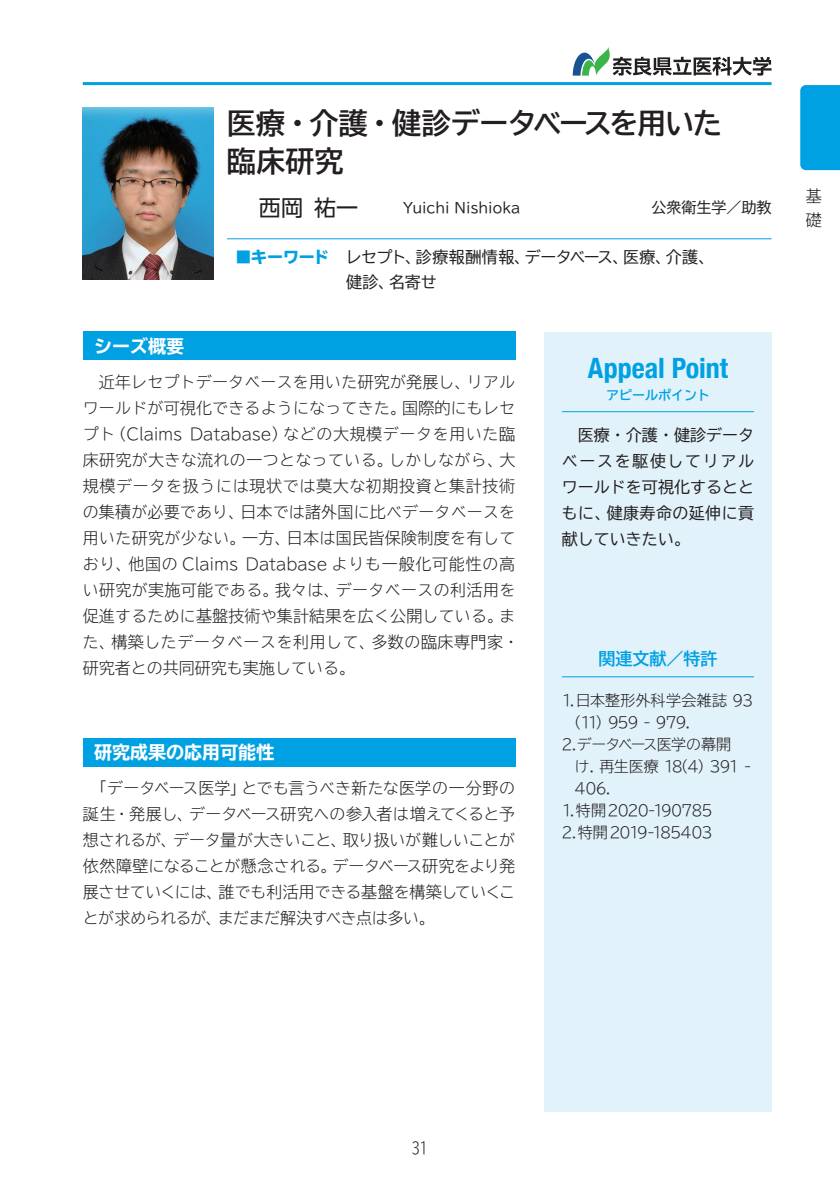
<style>
.page{position:relative;width:840px;height:1191px;background:#fff}
.page>*{position:absolute;margin:0;border:0;box-sizing:border-box;transform-origin:0 0}
.t1{font:700 29px/38px "TBUD Go Std";letter-spacing:-.025em;color:#231f20}
.t2{font:700 condensed 28px "Helvetica Neue";color:#00a1e3}
.t3{font:22px "UD Shin Go Pr 6";color:#231f20}
.t4{font:700 expanded 18px "TBUD Go Std";color:#fff}
.t5{font:700 17px "TBUD Go Std";color:#00a1e3}
.t6{font:300 16px/26px "TBUD Go Std Super";letter-spacing:.01em;color:#231f20}
.t7{font:16px/26px "TBUD Go Std";color:#231f20;text-align:justify}
.t8{font:800 16px "TBUD Go Std";letter-spacing:-.02em;color:#00a1e3}
.t9{font:300 15px "TBUD Go Std Super";letter-spacing:-.065em;color:#231f20}
.t10{font:300 15px/22px "TBUD Go Std Super";letter-spacing:-.04em;color:#231f20}
.t11{font:15px "TBUD Go Std";color:#231f20}
.t12{font:14px "TBUD Go Std";letter-spacing:-.005em;color:#231f20}
.t13{font:700 13px "TBUD Go Std";color:#00a1e3}
</style>
<div class="page">
<div style="left:800px;top:85px;width:39px;height:85px;background:#00a1e3"></div>
<hr style="left:83px;top:82px;width:688px;height:3px;background:#00a1e3">
<svg style="left:572px;top:47px;width:199px;height:29px"></svg>
<div style="left:83px;top:332px;width:432px;height:28px;background:#00a1e3"></div>
<hr style="left:227px;top:238px;width:544px;height:1px;background:#00a1e3">
<div style="left:544px;top:332px;width:227px;height:780px;background:#e1f2fb"></div>
<hr style="left:561px;top:411px;width:192px;height:1px;background:#00a1e3">
<hr style="left:561px;top:676px;width:192px;height:1px;background:#00a1e3">
<img style="left:83px;top:108px;width:130px;height:172px">
<div style="left:83px;top:738px;width:432px;height:28px;background:#00a1e3"></div>
<h1 class="t1" style="left:227px;top:104px;width:496px">医療・介護・健診データベースを用いた臨床研究</h1>
<h3 class="t3" style="left:259px;top:190px;width:100px">西岡 祐一</h3>
<p class="t12" style="left:403px;top:196px;width:118px">Yuichi Nishioka</p>
<p class="t11" style="left:651px;top:195px;width:121px">公衆衛生学／助教</p>
<p class="t4" style="left:94px;top:336px;width:92px">シーズ概要</p>
<p class="t8" style="left:235px;top:248px;width:95px">■キーワード</p>
<p class="t7" style="left:345px;top:244px;width:369px;line-height:25px">レセプト、診療報酬情報、データベース、医療、介護、健診、名寄せ</p>
<p class="t6" style="left:83px;top:369px;width:437px;text-indent:16px">近年レセプトデータベースを用いた研究が発展し、リアルワールドが可視化できるようになってきた。国際的にもレセプト（Claims Database）などの大規模データを用いた臨床研究が大きな流れの一つとなっている。しかしながら、大規模データを扱うには現状では莫大な初期投資と集計技術の集積が必要であり、日本では諸外国に比べデータベースを用いた研究が少ない。一方、日本は国民皆保険制度を有しており、他国の Claims Database よりも一般化可能性の高い研究が実施可能である。我々は、データベースの利活用を促進するために基盤技術や集計結果を広く公開している。また、構築したデータベースを利用して、多数の臨床専門家・研究者との共同研究も実施している。</p>
<p class="t4" style="left:94px;top:742px;width:182px">研究成果の応用可能性</p>
<p class="t6" style="left:83px;top:775px;width:434px;text-align:justify;text-indent:8px">「データベース医学」とでも言うべき新たな医学の一分野の誕生・発展し、データベース研究への参入者は増えてくると予想されるが、データ量が大きいこと、取り扱いが難しいことが依然障壁になることが懸念される。データベース研究をより発展させていくには、誰でも利活用できる基盤を構築していくことが求められるが、まだまだ解決すべき点は多い。</p>
<h2 class="t2" style="left:587px;top:344px;width:142px">Appeal Point</h2>
<p class="t13" style="left:605px;top:385px;width:105px">アピールポイント</p>
<p class="t7" style="left:561px;top:422px;width:194px;text-indent:16px">医療・介護・健診データベースを駆使してリアルワールドを可視化するとともに、健康寿命の延伸に貢献していきたい。</p>
<p class="t5" style="left:598px;top:645px;width:120px">関連文献／特許</p>
<p class="t10" style="left:561px;top:689px;width:193px">1.日本整形外科学会雑誌 93（11）959 - 979.　　<br>2.データベース医学の幕開</p>
<p class="t9" style="left:574px;top:754px;width:178px">け. 再生医療 18（4）391 -</p>
<p class="t9" style="left:574px;top:776px;width:38px">406.</p>
<p class="t9" style="left:561px;top:798px;width:152px">1.特開 2020-190785</p>
<p class="t9" style="left:561px;top:820px;width:152px">2.特開 2019-185403</p>
<p class="t6" style="left:805px;top:183px;width:17px;line-height:24px">基礎</p>
<p class="t6" style="left:412px;top:1134px;width:17px">31</p>
</div>
